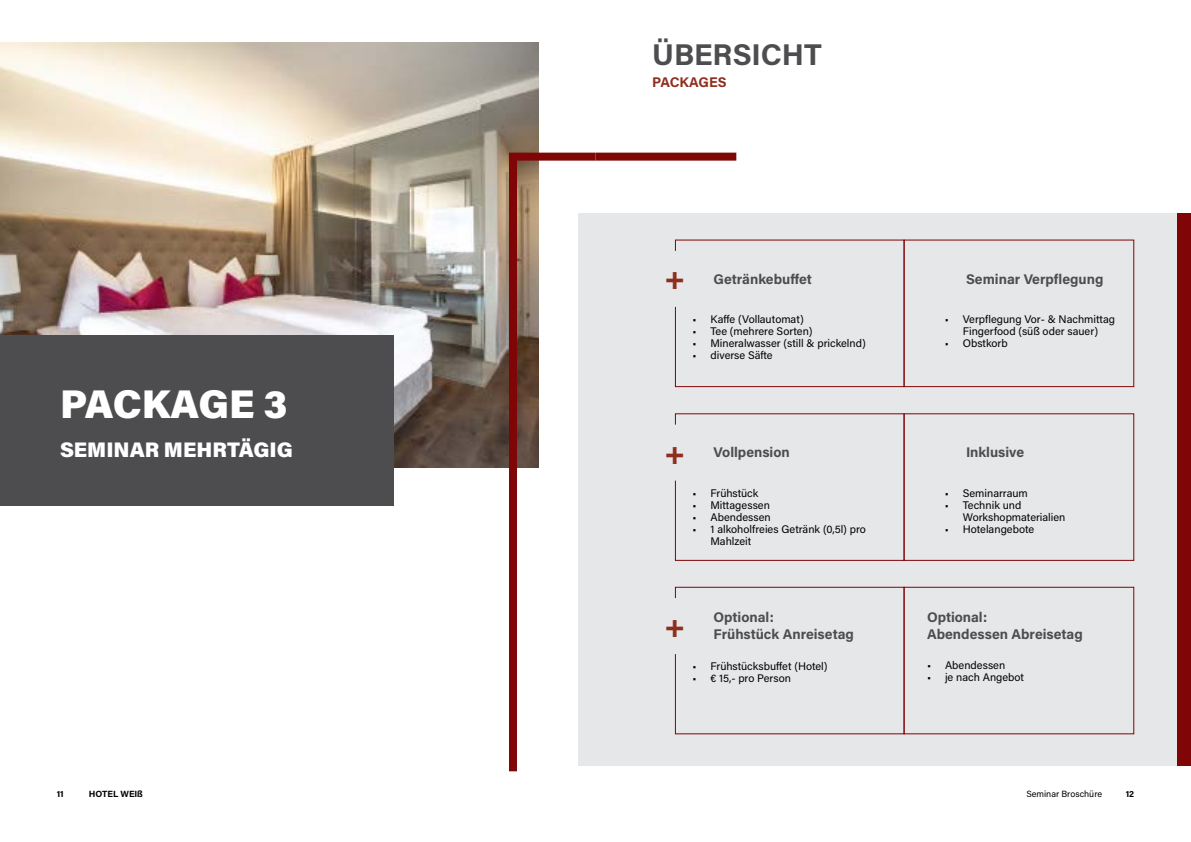
<style>
.page{position:relative;width:1191px;height:842px;background:#fff}
.page>*{position:absolute;margin:0;border:0;box-sizing:border-box;transform-origin:0 0}
.t1{font:900 40px "Acumin Pro";letter-spacing:-.01em;color:#fff}
.t2{font:700 30px "Acumin Pro";color:#4d4d4f}
.t3{font:700 30px "Acumin Pro";color:#8f2e1e}
.t4{font:900 21px "Acumin Pro";color:#fff}
.t5{font:700 14px/16.8px "Acumin Pro";color:#4d4d4f}
.t6{font:700 14px "Acumin Pro";letter-spacing:-.01em;color:#8f2e1e}
.t7{font:11px/12px "Acumin Pro";color:#000}
.t8{font:9px "Acumin Pro";color:#000}
.t9{font:700 9px "Acumin Pro";letter-spacing:-.005em;color:#000}
</style>
<div class="page">
<img style="left:0;top:43px;width:539px;height:425px">
<div style="left:0;top:336px;width:393px;height:170px;background:#4d4d4f"></div>
<div style="left:1176px;top:213px;width:15px;height:552px;background:#800507"></div>
<div style="left:578px;top:213px;width:598px;height:552px;background:#e6e7e8"></div>
<div style="left:903px;top:587px;width:231px;height:147px;border:1px solid #800507"></div>
<svg style="left:674px;top:586px;width:231px;height:149px"></svg>
<div style="left:509px;top:153px;width:86px;height:8px;background:#800507"></div>
<div style="left:509px;top:157px;width:8px;height:614px;background:#800507"></div>
<div style="left:595px;top:153px;width:141px;height:8px;background:#800507"></div>
<div style="left:903px;top:240px;width:231px;height:147px;border:1px solid #800507"></div>
<svg style="left:674px;top:239px;width:231px;height:149px"></svg>
<svg style="left:674px;top:413px;width:229px;height:148px"></svg>
<div style="left:903px;top:413px;width:231px;height:148px;border:1px solid #800507"></div>
<h2 class="t2" style="left:652px;top:33px;width:171px">ÜBERSICHT</h2>
<p class="t6" style="left:652px;top:72px;width:76px">PACKAGES</p>
<h1 class="t1" style="left:60px;top:376px;width:229px">PACKAGE 3</h1>
<h3 class="t4" style="left:60px;top:435px;width:234px">SEMINAR MEHRTÄGIG</h3>
<h2 class="t3" style="left:664px;top:257px;width:23px">+</h2>
<p class="t5" style="left:713px;top:270px;width:100px">Getränkebuffet</p>
<p class="t5" style="left:966px;top:270px;width:139px">Seminar Verpflegung</p>
<p class="t7" style="left:692px;top:313px;width:113px">• Kaffe (Vollautomat)</p>
<p class="t7" style="left:692px;top:325px;width:121px">• Tee (mehrere Sorten)</p>
<p class="t7" style="left:692px;top:337px;width:175px">• Mineralwasser (still &amp; prickelnd)</p>
<p class="t7" style="left:692px;top:349px;width:82px">• diverse Säfte</p>
<p class="t7" style="left:944px;top:313px;width:172px;text-align:center">• Verpflegung Vor- &amp; Nachmittag<br>Fingerfood (süß oder sauer)</p>
<p class="t7" style="left:944px;top:337px;width:64px">• Obstkorb</p>
<h2 class="t3" style="left:664px;top:433px;width:23px">+</h2>
<p class="t5" style="left:713px;top:443px;width:78px">Vollpension</p>
<p class="t5" style="left:966px;top:443px;width:60px">Inklusive</p>
<p class="t7" style="left:692px;top:487px;width:67px">• Frühstück</p>
<p class="t7" style="left:692px;top:499px;width:79px">• Mittagessen</p>
<p class="t7" style="left:692px;top:511px;width:80px">• Abendessen</p>
<p class="t7" style="left:710px;top:523px;width:157px;text-indent:-18px">• 1 alkoholfreies Getränk (0,5l) pro<br>Mahlzeit</p>
<p class="t7" style="left:944px;top:487px;width:84px">• Seminarraum</p>
<p class="t7" style="left:962px;top:499px;width:104px;text-indent:-18px">• Technik und<br>Workshopmaterialien</p>
<p class="t7" style="left:944px;top:523px;width:91px">• Hotelangebote</p>
<h2 class="t3" style="left:664px;top:605px;width:23px">+</h2>
<p class="t5" style="left:713px;top:608px;width:142px">Optional:<br>Frühstück Anreisetag</p>
<p class="t7" style="left:692px;top:660px;width:137px">• Frühstücksbuffet (Hotel)</p>
<p class="t7" style="left:692px;top:672px;width:100px">• € 15,- pro Person</p>
<p class="t5" style="left:927px;top:608px;width:157px">Optional:<br>Abendessen Abreisetag</p>
<p class="t7" style="left:927px;top:658px;width:80px">• Abendessen</p>
<p class="t7" style="left:927px;top:670px;width:99px">• je nach Angebot</p>
<p class="t9" style="left:57px;top:788px;width:8px">11</p>
<p class="t9" style="left:89px;top:788px;width:56px">HOTEL WEIß</p>
<p class="t8" style="left:1026px;top:788px;width:77px">Seminar Broschüre</p>
<p class="t9" style="left:1125px;top:788px;width:10px">12</p>
</div>
